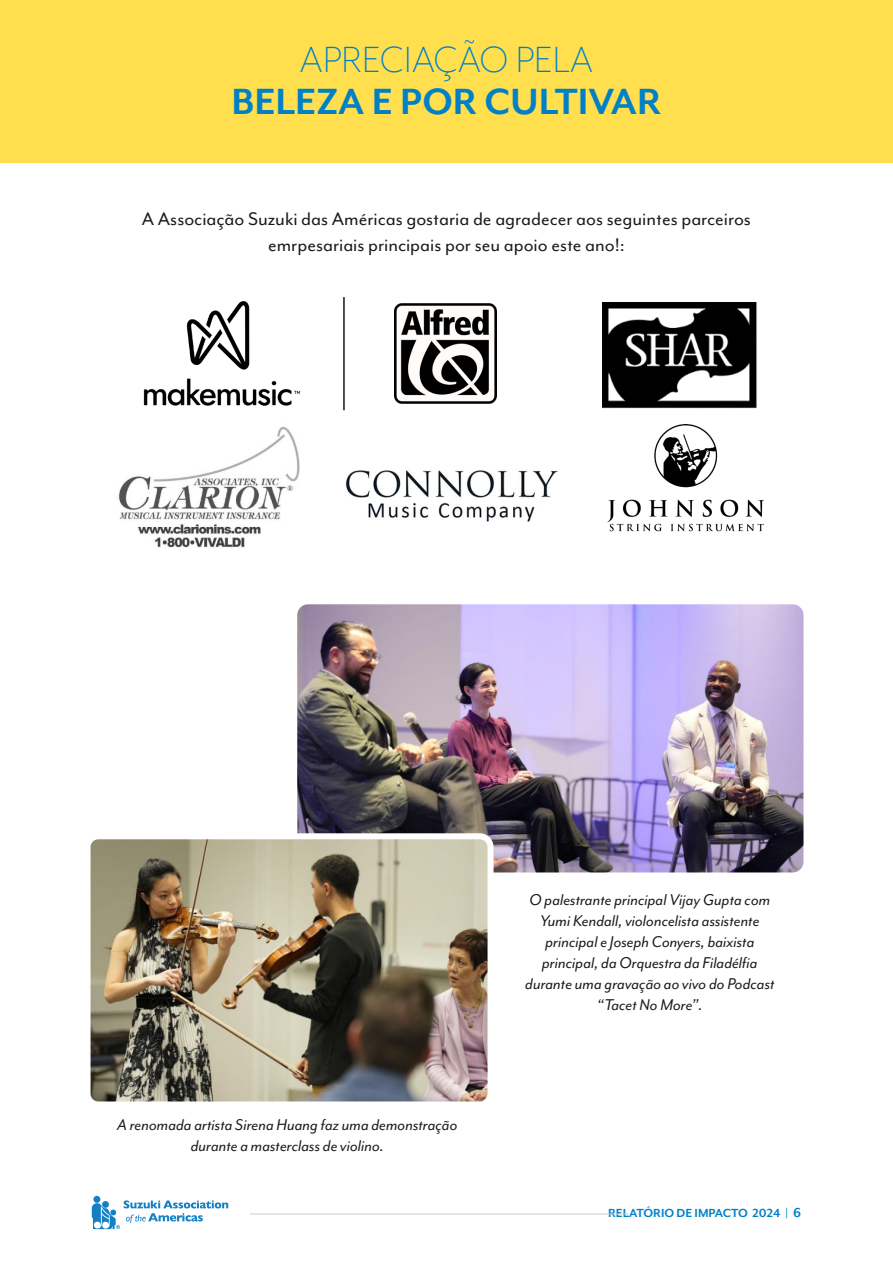
<style>
.page{position:relative;width:893px;height:1263px;background:#fff}
.page>*{position:absolute;margin:0;border:0;box-sizing:border-box;transform-origin:0 0}
.t1{font:700 42px "Mr Eaves Mod OT";color:#0080c7}
.t2{font:300 42px "Mr Eaves Mod OT";color:#0080c7}
.t3{font:21px/25.5px "Mr Eaves Mod OT";color:#1a1a1a;text-align:center}
.t4{font:italic 18px/21px "Mr Eaves Mod OT";color:#1a1a1a;text-align:center}
.t5{font:700 13.5px "Mr Eaves Mod OT";color:#0080c7}
.s1{font-size:15px}
</style>
<div class="page">
<hr style="left:250px;top:1214px;width:378px;height:1px;background:#ccc">
<div style="left:93px;top:1196px;width:7px;height:7px;background:#1480c4;border-radius:50%"></div>
<svg style="left:92px;top:1200px;width:136px;height:29px"></svg>
<img style="left:118px;top:426px;width:182px;height:122px">
<img style="left:345px;top:470px;width:213px;height:52px">
<img style="left:608px;top:424px;width:156px;height:108px">
<img style="left:603px;top:303px;width:154px;height:106px">
<img style="left:297px;top:604px;width:506px;height:268px">
<img style="left:92px;top:840px;width:394px;height:260px">
<div style="left:85px;top:833px;width:408px;height:274px;border:6px solid #fff;border-radius:11px"></div>
<img style="left:143px;top:301px;width:158px;height:105px">
<img style="left:395px;top:303px;width:102px;height:101px">
<hr style="left:343px;top:297px;width:2px;height:113px;background:#000">
<div style="left:0;top:0;width:893px;height:162px;background:#ffdf4e"></div>
<h1 class="t2" style="left:300px;top:37px;width:295px">APRECIAÇÃO PELA</h1>
<h1 class="t1" style="left:232px;top:77px;width:431px">BELEZA E POR CULTIVAR</h1>
<p class="t3" style="left:142px;top:206px;width:610px">A Associação Suzuki das Américas gostaria de agradecer aos seguintes parceiros emrpesariais principais por seu apoio este ano!:</p>
<p class="t4" style="left:117px;top:1114px;width:342px">A renomada artista Sirena Huang faz uma demonstração durante a masterclass de violino.</p>
<p class="t4" style="left:525px;top:889px;width:251px">O palestrante principal Vijay Gupta com Yumi Kendall, violoncelista assistente principal e Joseph Conyers, baixista principal, da Orquestra da Filadélfia durante uma gravação ao vivo do Podcast “Tacet No More”.</p>
<p class="t5" style="left:608px;top:1205px;width:195px">RELATÓRIO DE IMPACTO 2024 | <span class="s1">6</span></p>
</div>
